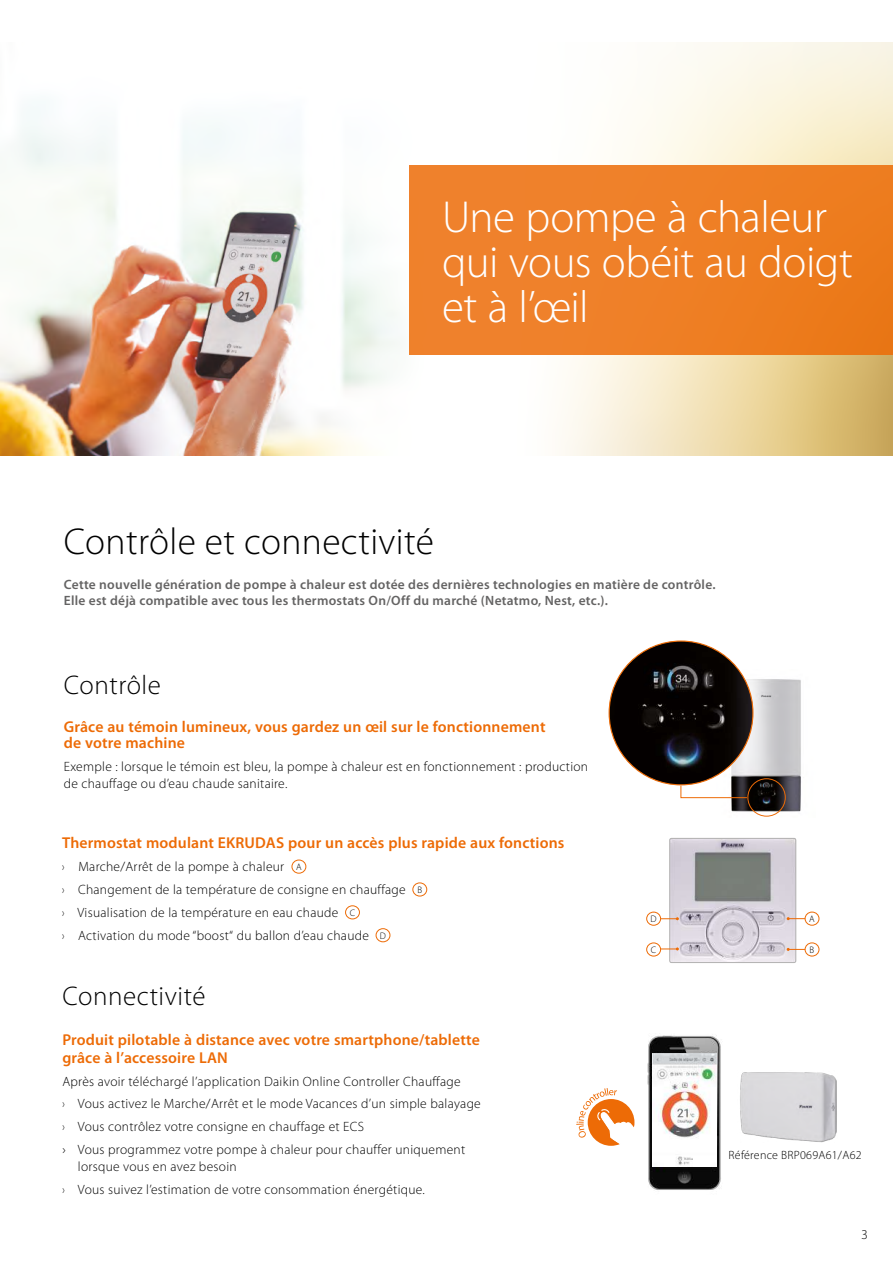
<style>
.page{position:relative;width:893px;height:1263px;background:#fff}
.page>*{position:absolute;margin:0;border:0;box-sizing:border-box;transform-origin:0 0}
.t1{font:300 45px/45px "Myriad Pro";letter-spacing:-.015em;color:#fff}
.t2{font:300 37.5px "Myriad Pro";letter-spacing:.01em;color:#000}
.t3{font:300 27px "Myriad Pro";letter-spacing:.02em;color:#000}
.t4{font:600 15.75px/16.5px "Myriad Pro";letter-spacing:.01em;color:#ed6b06}
.t5{font:300 13.5px/23px "Myriad Pro";letter-spacing:.02em;color:#000}
.t6{font:600 13.5px/16.5px "Myriad Pro";letter-spacing:.02em;color:#646363}
.t7{font:300 13.5px/23px "Myriad Pro";letter-spacing:.02em;color:#000;scale:.7 1}
.t8{font:300 12px "Myriad Pro";letter-spacing:.02em;color:#000}
.t9{font:300 9.45px "Myriad Pro";color:#000}
.s1{font-size:9.45px}
</style>
<div class="page">
<img style="left:0;top:43px;width:893px;height:412px">
<div style="left:292px;top:860px;width:14px;height:13px;border:1px solid #ed6b06;border-radius:50%"></div>
<div style="left:412px;top:882px;width:15px;height:14px;border:1px solid #ed6b06;border-radius:50%"></div>
<div style="left:345px;top:905px;width:15px;height:14px;border:1px solid #ed6b06;border-radius:50%"></div>
<div style="left:376px;top:928px;width:14px;height:14px;border:1px solid #ed6b06;border-radius:50%"></div>
<img style="left:716px;top:669px;width:85px;height:148px">
<img style="left:609px;top:641px;width:144px;height:144px;border-radius:72px">
<img style="left:740px;top:1072px;width:97px;height:71px">
<img style="left:647px;top:1035px;width:74px;height:155px">
<img style="left:652px;top:1053px;width:64px;height:113px">
<div style="left:410px;top:166px;width:483px;height:189px;background:linear-gradient(to right,#f08330,#ec7b1b)"></div>
<svg style="left:680px;top:785px;width:68px;height:13px"></svg>
<div style="left:747px;top:778px;width:39px;height:38px;border:1px solid #ed6b06;border-radius:50%"></div>
<svg style="left:576px;top:1088px;width:59px;height:58px"></svg>
<img style="left:671px;top:838px;width:125px;height:123px">
<div style="left:669px;top:838px;width:127px;height:125px;border:1px solid #b3b2b2;border-radius:2px"></div>
<svg style="left:653px;top:911px;width:26px;height:9px"></svg>
<svg style="left:787px;top:911px;width:26px;height:9px"></svg>
<svg style="left:657px;top:947px;width:22px;height:9px"></svg>
<svg style="left:787px;top:948px;width:26px;height:9px"></svg>
<div style="left:647px;top:912px;width:14px;height:13px;background:#fff;border-radius:50%"></div>
<div style="left:646px;top:912px;width:15px;height:13px;border:1px solid #ed6b06;border-radius:50%"></div>
<div style="left:647px;top:943px;width:14px;height:13px;background:#fff;border-radius:50%"></div>
<div style="left:646px;top:942px;width:15px;height:14px;border:1px solid #ed6b06;border-radius:50%"></div>
<div style="left:805px;top:912px;width:14px;height:13px;background:#fff;border-radius:50%"></div>
<div style="left:805px;top:912px;width:14px;height:13px;border:1px solid #ed6b06;border-radius:50%"></div>
<div style="left:805px;top:943px;width:14px;height:13px;background:#fff;border-radius:50%"></div>
<div style="left:805px;top:942px;width:14px;height:14px;border:1px solid #ed6b06;border-radius:50%"></div>
<h1 class="t1" style="left:442px;top:194px;width:412px">Une pompe à chaleur qui vous obéit au doigt et à l’œil</h1>
<h2 class="t2" style="left:64px;top:519px;width:372px">Contrôle et connectivité</h2>
<p class="t6" style="left:64px;top:575px;width:653px">Cette nouvelle génération de pompe à chaleur est dotée des dernières technologies en matière de contrôle.<br>Elle est déjà compatible avec tous les thermostats On/Off du marché (Netatmo, Nest, etc.).</p>
<h3 class="t3" style="left:64px;top:669px;width:99px">Contrôle</h3>
<p class="t4" style="left:64px;top:718px;width:483px">Grâce au témoin lumineux, vous gardez un œil sur le fonctionnement de votre machine</p>
<p class="t5" style="left:64px;top:758px;width:526px;line-height:16.5px">Exemple : lorsque le témoin est bleu, la pompe à chaleur est en fonctionnement : production de chauffage ou d’eau chaude sanitaire.</p>
<p class="t4" style="left:62px;top:834px;width:504px">Thermostat modulant EKRUDAS pour un accès plus rapide aux fonctions</p>
<p class="t7" style="left:62px;top:855px;width:516px">› Marche/Arrêt de la pompe à chaleur <span class="s1">A<br></span>› Changement de la température de consigne en chauffage <span class="s1">B </span>› Visualisation de la température en eau chaude <span class="s1">C<br></span>› Activation du mode “boost“ du ballon d’eau chaude <span class="s1">D</span></p>
<h3 class="t3" style="left:62px;top:980px;width:145px">Connectivité</h3>
<p class="t4" style="left:62px;top:1030px;width:419px;line-height:18px">Produit pilotable à distance avec votre smartphone/tablette grâce à l’accessoire LAN</p>
<p class="t5" style="left:62px;top:1069px;width:420px">Après avoir téléchargé l’application Daikin Online Controller Chauffage<br>› Vous activez le Marche/Arrêt et le mode Vacances d’un simple balayage › Vous contrôlez votre consigne en chauffage et ECS<br>› Vous programmez votre pompe à chaleur pour chauffer uniquement</p>
<p class="t5" style="left:62px;top:1154px;width:364px;text-indent:16px">lorsque vous en avez besoin<br>› Vous suivez l’estimation de votre consommation énergétique.</p>
<p class="t9" style="left:650px;top:913px;width:8px">D</p>
<p class="t9" style="left:651px;top:944px;width:7px">C</p>
<p class="t9" style="left:809px;top:913px;width:7px">A</p>
<p class="t9" style="left:810px;top:944px;width:6px">B</p>
<p class="t8" style="left:729px;top:1147px;width:135px">Référence BRP069A61/A62</p>
<p class="t5" style="left:862px;top:1223px;width:7px">3</p>
</div>
